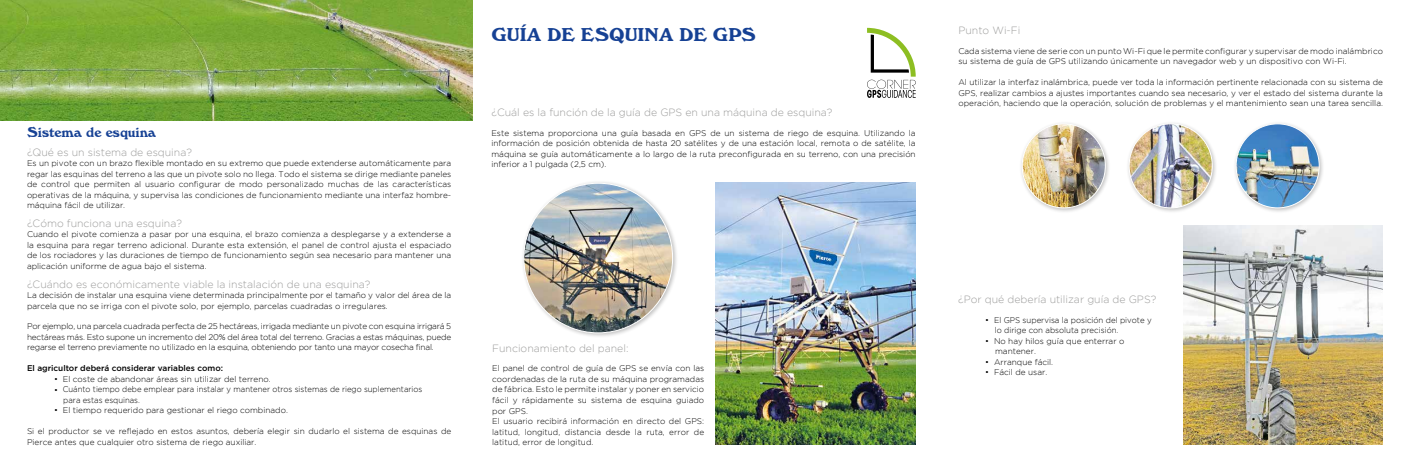
<style>
.page{position:relative;width:1410px;height:472px;background:#fff}
.page>*{position:absolute;margin:0;border:0;box-sizing:border-box;transform-origin:0 0}
.t1{font:18px "Windsor BT";color:#164194}
.t2{font:13.5px "Windsor BT";color:#164194}
.t3{font:300 10.5px "Gotham";color:#9d9d9c}
.t4{font:300 8.25px/10.5px "Gotham";color:#000}
.t5{font:500 8.25px "Gotham";color:#000}
</style>
<div class="page">
<svg style="left:867px;top:28px;width:48px;height:70px"></svg>
<div style="left:1019px;top:121px;width:92px;height:93px;background:#000;opacity:.25"></div>
<img style="left:1022px;top:124px;width:83px;height:84px">
<div style="left:1126px;top:121px;width:92px;height:93px;background:#000;opacity:.25"></div>
<img style="left:1129px;top:124px;width:83px;height:84px">
<div style="left:1233px;top:121px;width:92px;height:93px;background:#000;opacity:.25"></div>
<img style="left:1236px;top:124px;width:83px;height:84px">
<div style="left:521px;top:180px;width:157px;height:159px;background:#000;opacity:.25"></div>
<img style="left:524px;top:183px;width:148px;height:150px">
<img style="left:0;top:0;width:472px;height:121px">
<img style="left:716px;top:183px;width:199px;height:262px">
<img style="left:1183px;top:225px;width:200px;height:220px">
<h2 class="t2" style="left:27px;top:124px;width:131px">Sistema de esquina</h2>
<p class="t3" style="left:27px;top:146px;width:166px">¿Qué es un sistema de esquina?</p>
<p class="t4" style="left:27px;top:158px;width:426px;text-align:justify">Es un pivote con un brazo flexible montado en su extremo que puede extenderse automáticamente para regar las esquinas del terreno a las que un pivote solo no llega. Todo el sistema se dirige mediante paneles de control que permiten al usuario configurar de modo personalizado muchas de las características operativas de la máquina, y supervisa las condiciones de funcionamiento mediante una interfaz hombre&shy;máquina fácil de utilizar.</p>
<p class="t3" style="left:27px;top:217px;width:157px">¿Cómo funciona una esquina?</p>
<p class="t4" style="left:27px;top:229px;width:426px;text-align:justify">Cuando el pivote comienza a pasar por una esquina, el brazo comienza a desplegarse y a extenderse a la esquina para regar terreno adicional. Durante esta extensión, el panel de control ajusta el espaciado de los rociadores y las duraciones de tiempo de funcionamiento según sea necesario para mantener una aplicación uniforme de agua bajo el sistema.</p>
<p class="t3" style="left:27px;top:278px;width:345px">¿Cuándo es económicamente viable la instalación de una esquina?</p>
<p class="t4" style="left:27px;top:290px;width:426px">La decisión de instalar una esquina viene determinada principalmente por el tamaño y valor del área de la parcela que no se irriga con el pivote solo, por ejemplo, parcelas cuadradas o irregulares.</p>
<p class="t4" style="left:27px;top:321px;width:426px;text-align:justify">Por ejemplo, una parcela cuadrada perfecta de 25 hectáreas, irrigada mediante un pivote con esquina irrigará 5 hectáreas más. Esto supone un incremento del 20% del área total del terreno. Gracias a estas máquinas, puede regarse el terreno previamente no utilizado en la esquina, obteniendo por tanto una mayor cosecha final.</p>
<p class="t5" style="left:27px;top:363px;width:198px">El agricultor deberá considerar variables como:</p>
<p class="t4" style="left:54px;top:374px;width:218px">• El coste de abandonar áreas sin utilizar del terreno.</p>
<p class="t4" style="left:63px;top:384px;width:360px;text-indent:-9px">• Cuánto tiempo debe emplear para instalar y mantener otros sistemas de riego suplementarios para estas esquinas.</p>
<p class="t4" style="left:54px;top:405px;width:235px">• El tiempo requerido para gestionar el riego combinado.</p>
<p class="t4" style="left:27px;top:426px;width:426px">Si el productor se ve reflejado en estos asuntos, debería elegir sin dudarlo el sistema de esquinas de<br>Pierce antes que cualquier otro sistema de riego auxiliar.</p>
<h1 class="t1" style="left:491px;top:24px;width:266px">GUÍA DE ESQUINA DE GPS</h1>
<p class="t3" style="left:491px;top:106px;width:342px">¿Cuál es la función de la guía de GPS en una máquina de esquina?</p>
<p class="t4" style="left:491px;top:127px;width:426px;text-align:justify">Este sistema proporciona una guía basada en GPS de un sistema de riego de esquina. Utilizando la información de posición obtenida de hasta 20 satélites y de una estación local, remota o de satélite, la máquina se guía automáticamente a lo largo de la ruta preconfigurada en su terreno, con una precisión inferior a 1 pulgada (2,5 cm).</p>
<p class="t3" style="left:492px;top:342px;width:138px">Funcionamiento del panel:</p>
<p class="t4" style="left:492px;top:363px;width:213px">El panel de control de guía de GPS se envía con las coordenadas de la ruta de su máquina programadas de fábrica. Esto le permite instalar y poner en servicio fácil y rápidamente su sistema de esquina guiado por GPS.<br>El usuario recibirá información en directo del GPS: latitud, longitud, distancia desde la ruta, error de latitud, error de longitud.</p>
<p class="t3" style="left:958px;top:24px;width:63px">Punto Wi-Fi</p>
<p class="t4" style="left:958px;top:46px;width:426px">Cada sistema viene de serie con un punto Wi-Fi que le permite configurar y supervisar de modo inalámbrico su sistema de guía de GPS utilizando únicamente un navegador web y un dispositivo con Wi-Fi.</p>
<p class="t4" style="left:958px;top:77px;width:426px;text-align:justify">Al utilizar la interfaz inalámbrica, puede ver toda la información pertinente relacionada con su sistema de GPS, realizar cambios a ajustes importantes cuando sea necesario, y ver el estado del sistema durante la operación, haciendo que la operación, solución de problemas y el mantenimiento sean una tarea sencilla.</p>
<p class="t3" style="left:958px;top:293px;width:200px">¿Por qué debería utilizar guía de GPS?</p>
<p class="t4" style="left:994px;top:314px;width:158px;text-indent:-9px">• El GPS supervisa la posición del pivote y lo dirige con absoluta precisión.</p>
<p class="t4" style="left:995px;top:335px;width:131px;text-indent:-10px">• No hay hilos guía que enterrar o mantener.</p>
<p class="t4" style="left:985px;top:356px;width:69px">• Arranque fácil.</p>
<p class="t4" style="left:985px;top:367px;width:64px">• Fácil de usar.</p>
</div>
